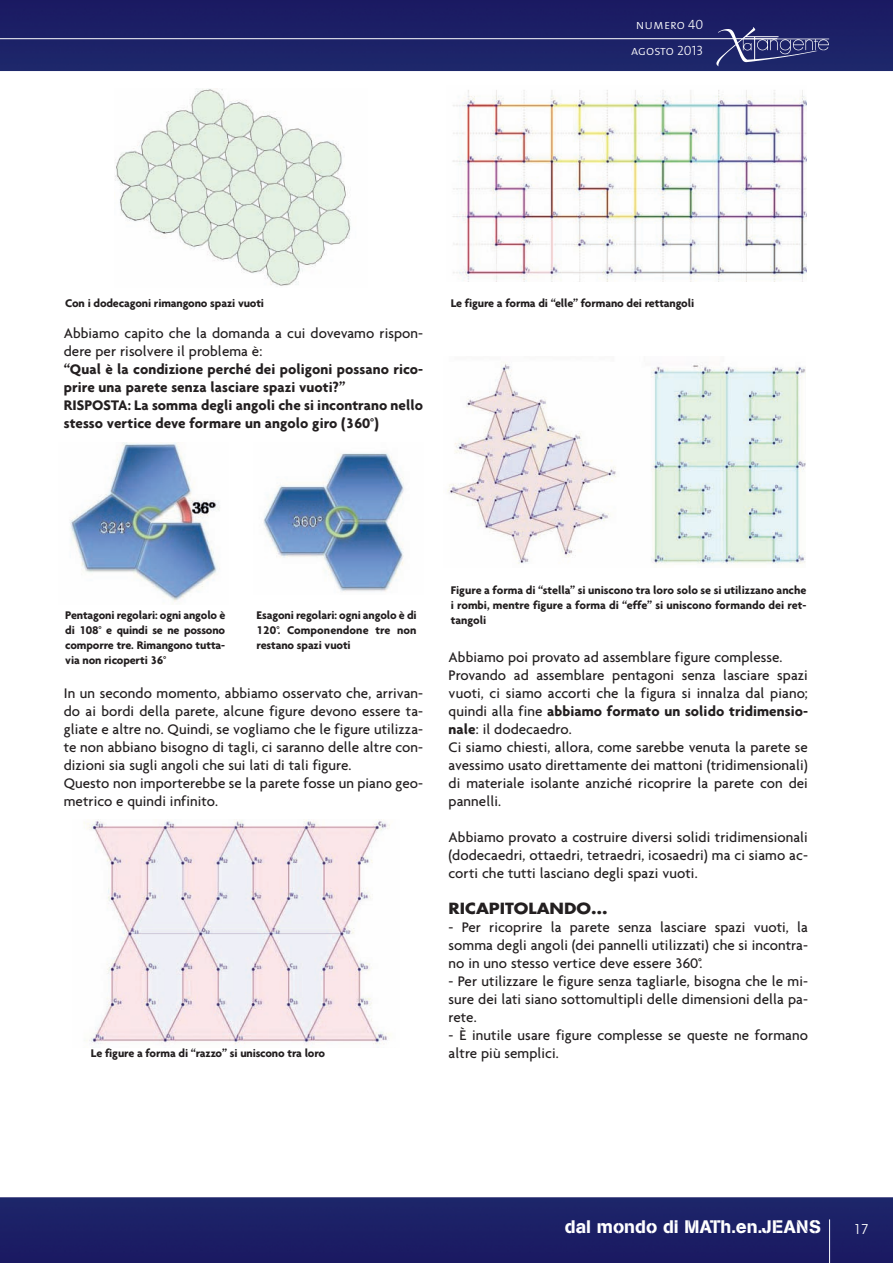
<style>
.page{position:relative;width:893px;height:1263px;background:#fff}
.page>*{position:absolute;margin:0;border:0;box-sizing:border-box;transform-origin:0 0}
.t1{font:18px "AG Book Stencil";color:#fff}
.t2{font:500 15px/18px "Agenda";letter-spacing:.005em;color:#231f20}
.t3{font:700 15px/18px "Agenda";letter-spacing:.005em;color:#231f20}
.t4{font:700 15px "Futura";color:#231f20;scale:1.1 1}
.t5{font:13.5px/25.5px "The Mix Light Caps";color:#fff;text-align:center}
.t6{font:13.5px "Avant Garde";color:#fff}
.t7{font:700 12px/15px "Agenda";letter-spacing:-.01em;color:#231f20;text-align:justify}
.s1{font-weight:700}
.s2{font-family:"Calibri";font-weight:400}
</style>
<div class="page">
<img style="left:0;top:0;width:893px;height:1263px">
<hr style="left:829px;top:1219px;width:1px;height:44px;background:#fff">
<svg style="left:716px;top:27px;width:113px;height:39px;background:#393f7b"></svg>
<hr style="left:0;top:38px;width:777px;height:1px;background:#fff">
<img style="left:114px;top:89px;width:254px;height:198px">
<img style="left:447px;top:85px;width:359px;height:196px">
<img style="left:444px;top:356px;width:361px;height:212px">
<img style="left:59px;top:442px;width:170px;height:162px">
<img style="left:72px;top:819px;width:327px;height:228px">
<img style="left:254px;top:442px;width:170px;height:152px">
<p class="t5" style="left:631px;top:13px;width:74px">numero 40 agosto 2013</p>
<p class="t7" style="left:65px;top:295px;width:200px">Con i dodecagoni rimangono spazi vuoti</p>
<p class="t7" style="left:451px;top:295px;width:245px">Le figure a forma di “elle” formano dei rettangoli</p>
<p class="t2" style="left:64px;top:324px;width:361px">Abbiamo capito che la domanda a cui dovevamo rispon&shy;dere per risolvere il problema è:</p>
<p class="t3" style="left:64px;top:360px;width:361px">“Qual è la condizione perché dei poligoni possano rico&shy;prire una parete senza lasciare spazi vuoti?”<br>RISPOSTA: La somma degli angoli che si incontrano nello stesso vertice deve formare un angolo giro (360°)</p>
<p class="t7" style="left:65px;top:608px;width:162px">Pentagoni regolari: ogni angolo è di 108° e quindi se ne possono comporre tre. Rimangono tutta&shy;via non ricoperti 36°</p>
<p class="t7" style="left:257px;top:608px;width:161px">Esagoni regolari: ogni angolo è di 120°. Componendone tre non restano spazi vuoti</p>
<p class="t2" style="left:64px;top:684px;width:361px">In un secondo momento, abbiamo osservato che, arrivan&shy;do ai bordi della parete, alcune figure devono essere ta&shy;gliate e altre no. Quindi, se vogliamo che le figure utilizza&shy;te non abbiano bisogno di tagli, ci saranno delle altre con&shy;dizioni sia sugli angoli che sui lati di tali figure.<br>Questo non importerebbe se la parete fosse un piano geo&shy;metrico e quindi infinito.</p>
<p class="t7" style="left:91px;top:1045px;width:236px">Le figure a forma di “razzo” si uniscono tra loro</p>
<p class="t7" style="left:451px;top:582px;width:357px">Figure a forma di “stella” si uniscono tra loro solo se si utilizzano anche i rombi, mentre figure a forma di “effe” si uniscono formando dei ret&shy;tangoli</p>
<p class="t2" style="left:449px;top:647px;width:361px">Abbiamo poi provato ad assemblare figure complesse.<br>Provando ad assemblare pentagoni senza lasciare spazi vuoti, ci siamo accorti che la figura si innalza dal piano; quindi alla fine <span class="s1">abbiamo formato un solido tridimensio&shy;nale</span>: il dodecaedro.<br>Ci siamo chiesti, allora, come sarebbe venuta la parete se avessimo usato direttamente dei mattoni (tridimensionali) di materiale isolante anziché ricoprire la parete con dei pannelli.</p>
<p class="t2" style="left:449px;top:827px;width:361px;text-align:justify">Abbiamo provato a costruire diversi solidi tridimensionali (dodecaedri, ottaedri, <span class="s2">t</span>etraedri, <span class="s2">i</span>cosaedri) ma ci siamo ac&shy;corti che tutti lasciano degli spazi vuoti.</p>
<p class="t4" style="left:449px;top:901px;width:146px">RICAPITOLANDO…</p>
<p class="t2" style="left:449px;top:917px;width:361px;text-align:justify">- Per ricoprire la parete senza lasciare spazi vuoti, la somma degli angoli (dei pannelli utilizzati) che si incontra&shy;no in uno stesso vertice deve essere 360°.</p>
<p class="t2" style="left:449px;top:971px;width:361px;text-align:justify">- Per utilizzare le figure senza tagliarle, bisogna che le mi&shy;sure dei lati siano sottomultipli delle dimensioni della pa&shy;rete.</p>
<p class="t2" style="left:449px;top:1025px;width:361px">- È inutile usare figure complesse se queste ne formano altre più semplici.</p>
<p class="t1" style="left:565px;top:1220px;width:258px">dal mondo di MATh.en.JEANS</p>
<p class="t6" style="left:854px;top:1221px;width:16px">17</p>
</div>
